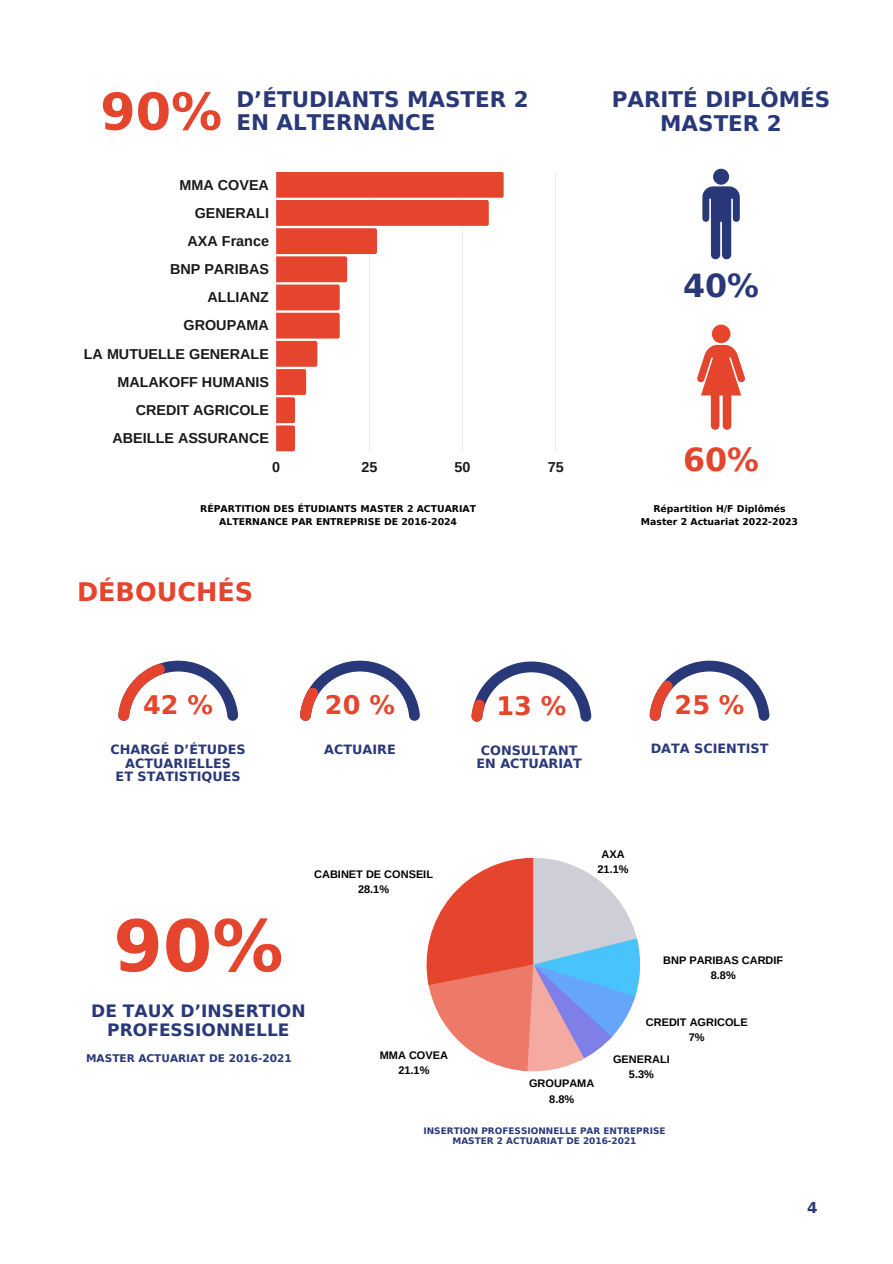
<style>
.page{position:relative;width:893px;height:1264px;background:#fff}
.page>*{position:absolute;margin:0;border:0;box-sizing:border-box;transform-origin:0 0}
.t1{font:700 70.95px "DejaVu Sans";color:#e5442d}
.t2{font:700 50.85px "DejaVu Sans";color:#e5442d}
.t3{font:700 31.65px "DejaVu Sans";color:#293878}
.t4{font:700 31.65px "DejaVu Sans";color:#e5442d}
.t5{font:700 25.5px "DejaVu Sans";color:#e5442d}
.t6{font:700 21.45px/24px "DejaVu Sans";color:#293878;text-align:center}
.t7{font:700 17.1px "DejaVu Sans";color:#293878}
.t8{font:700 15px "DejaVu Sans";color:#293878}
.t9{font:700 14.4px "Arimo";color:#191919}
.t10{font:700 12.75px/13.8px "DejaVu Sans";color:#293878;text-align:center}
.t11{font:700 10.95px "Arimo";color:#000}
.t12{font:700 10.5px "DejaVu Sans";color:#293878}
.t13{font:700 9.3px "DejaVu Sans";color:#000}
.t14{font:700 9px "DejaVu Sans";color:#293878}
</style>
<div class="page">
<svg style="left:276px;top:172px;width:280px;height:279px"></svg>
<svg style="left:501px;top:172px;width:2px;height:26px"></svg>
<svg style="left:486px;top:200px;width:2px;height:26px"></svg>
<svg style="left:276px;top:228px;width:101px;height:223px"></svg>
<svg style="left:118px;top:660px;width:120px;height:60px"></svg>
<svg style="left:471px;top:661px;width:120px;height:60px"></svg>
<svg style="left:649px;top:660px;width:120px;height:60px"></svg>
<svg style="left:300px;top:660px;width:120px;height:60px"></svg>
<svg style="left:426px;top:858px;width:214px;height:213px"></svg>
<div style="left:713px;top:169px;width:16px;height:16px;background:#293878;border-radius:50%"></div>
<svg style="left:702px;top:186px;width:37px;height:73px"></svg>
<div style="left:711px;top:324px;width:19px;height:19px;background:#e5442d;border-radius:50%"></div>
<svg style="left:697px;top:345px;width:48px;height:84px"></svg>
<p class="t2" style="left:100px;top:82px;width:123px">90%</p>
<p class="t6" style="left:236px;top:87px;width:294px">D’ÉTUDIANTS MASTER 2</p>
<p class="t6" style="left:236px;top:111px;width:201px">EN ALTERNANCE</p>
<p class="t9" style="left:180px;top:176px;width:91px">MMA COVEA</p>
<p class="t9" style="left:195px;top:205px;width:76px">GENERALI</p>
<p class="t9" style="left:187px;top:233px;width:83px">AXA France</p>
<p class="t9" style="left:170px;top:261px;width:100px">BNP PARIBAS</p>
<p class="t9" style="left:207px;top:289px;width:63px">ALLIANZ</p>
<p class="t9" style="left:183px;top:317px;width:87px">GROUPAMA</p>
<p class="t9" style="left:84px;top:345px;width:186px">LA MUTUELLE GENERALE</p>
<p class="t9" style="left:117px;top:374px;width:153px">MALAKOFF HUMANIS</p>
<p class="t9" style="left:136px;top:402px;width:135px">CREDIT AGRICOLE</p>
<p class="t9" style="left:113px;top:430px;width:158px">ABEILLE ASSURANCE</p>
<p class="t9" style="left:272px;top:459px;width:9px">0</p>
<p class="t9" style="left:361px;top:459px;width:17px">25</p>
<p class="t9" style="left:454px;top:459px;width:17px">50</p>
<p class="t9" style="left:547px;top:459px;width:17px">75</p>
<p class="t13" style="left:200px;top:504px;width:277px">RÉPARTITION DES ÉTUDIANTS MASTER 2 ACTUARIAT</p>
<p class="t13" style="left:219px;top:516px;width:239px">ALTERNANCE PAR ENTREPRISE DE 2016-2024</p>
<p class="t5" style="left:77px;top:577px;width:178px">DÉBOUCHÉS</p>
<p class="t6" style="left:611px;top:88px;width:220px">PARITÉ DIPLÔMÉS<br>MASTER 2</p>
<p class="t3" style="left:683px;top:267px;width:77px">40%</p>
<p class="t4" style="left:683px;top:441px;width:77px">60%</p>
<p class="t13" style="left:653px;top:504px;width:134px">Répartition H/F Diplômés</p>
<p class="t13" style="left:641px;top:516px;width:159px">Master 2 Actuariat 2022-2023</p>
<p class="t5" style="left:143px;top:690px;width:71px">42 %</p>
<p class="t5" style="left:325px;top:690px;width:71px">20 %</p>
<p class="t5" style="left:496px;top:691px;width:71px">13 %</p>
<p class="t5" style="left:674px;top:690px;width:71px">25 %</p>
<p class="t10" style="left:110px;top:742px;width:137px">CHARGÉ D’ÉTUDES<br>ACTUARIELLES</p>
<p class="t10" style="left:116px;top:770px;width:127px">ET STATISTIQUES</p>
<p class="t10" style="left:324px;top:742px;width:73px">ACTUAIRE</p>
<p class="t10" style="left:650px;top:741px;width:119px">DATA SCIENTIST</p>
<p class="t10" style="left:481px;top:743px;width:98px">CONSULTANT</p>
<p class="t10" style="left:476px;top:757px;width:107px">EN ACTUARIAT</p>
<p class="t1" style="left:113px;top:905px;width:171px">90%</p>
<p class="t7" style="left:91px;top:1000px;width:216px">DE TAUX D’INSERTION</p>
<p class="t7" style="left:107px;top:1019px;width:184px">PROFESSIONNELLE</p>
<p class="t12" style="left:86px;top:1052px;width:207px">MASTER ACTUARIAT DE 2016-2021</p>
<p class="t11" style="left:314px;top:868px;width:120px">CABINET DE CONSEIL</p>
<p class="t11" style="left:358px;top:883px;width:33px">28.1%</p>
<p class="t11" style="left:380px;top:1048px;width:70px">MMA COVEA</p>
<p class="t11" style="left:398px;top:1063px;width:33px">21.1%</p>
<p class="t11" style="left:601px;top:848px;width:25px">AXA</p>
<p class="t11" style="left:597px;top:863px;width:33px">21.1%</p>
<p class="t11" style="left:663px;top:954px;width:122px">BNP PARIBAS CARDIF</p>
<p class="t11" style="left:710px;top:969px;width:27px">8.8%</p>
<p class="t11" style="left:529px;top:1077px;width:67px">GROUPAMA</p>
<p class="t11" style="left:549px;top:1092px;width:27px">8.8%</p>
<p class="t11" style="left:645px;top:1015px;width:103px">CREDIT AGRICOLE</p>
<p class="t11" style="left:688px;top:1030px;width:17px">7%</p>
<p class="t11" style="left:613px;top:1053px;width:58px">GENERALI</p>
<p class="t11" style="left:629px;top:1068px;width:27px">5.3%</p>
<p class="t14" style="left:423px;top:1125px;width:243px">INSERTION PROFESSIONNELLE PAR ENTREPRISE</p>
<p class="t14" style="left:452px;top:1135px;width:185px">MASTER 2 ACTUARIAT DE 2016-2021</p>
<p class="t8" style="left:807px;top:1199px;width:12px">4</p>
</div>
